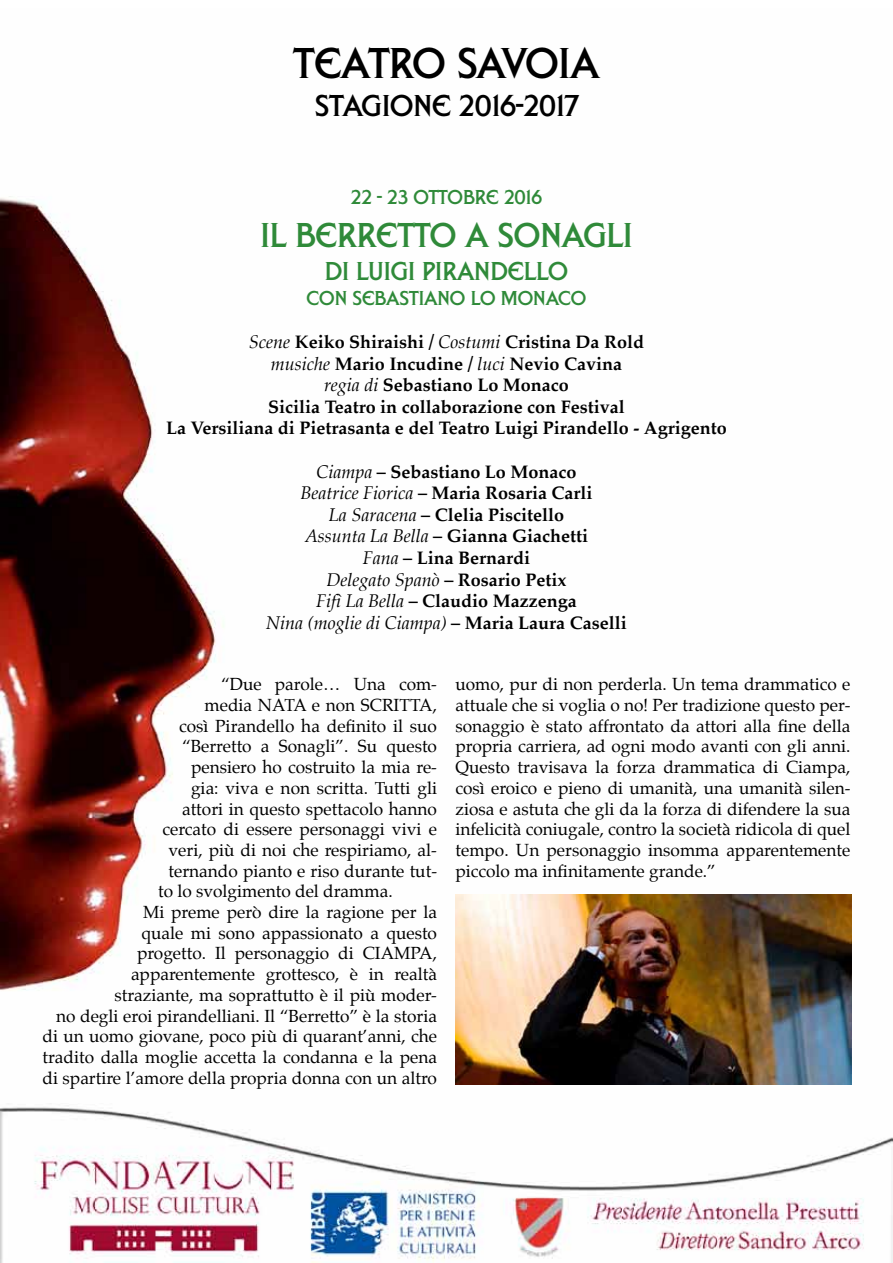
<style>
.page{position:relative;width:893px;height:1263px;background:#fff}
.page>*{position:absolute;margin:0;border:0;box-sizing:border-box;transform-origin:0 0}
.t1{font:45px "Liberty D";letter-spacing:-.01em;color:#000}
.t2{font:36px "Liberty D";color:#2f8a39}
.t3{font:31.5px "Liberty D";color:#000}
.t4{font:27px "Liberty D";color:#2f8a39}
.t5{font:21px "Liberty D";color:#2f8a39}
.t6{font:700 18px/21.6px "Palatino";color:#000;text-align:center}
.t7{font:17.25px/20.7px "Palatino";color:#000;text-align:justify}
.s1{font-weight:400;font-style:italic}
</style>
<div class="page">
<img style="left:0;top:196px;width:892px;height:1067px">
<img style="left:455px;top:894px;width:396px;height:190px">
<h1 class="t1" style="left:294px;top:39px;width:307px">TEATRO SAVOIA</h1>
<h3 class="t3" style="left:315px;top:89px;width:265px">STAGIONE 2016-2017</h3>
<p class="t5" style="left:351px;top:186px;width:193px">22 - 23 OTTOBRE 2016</p>
<h2 class="t2" style="left:260px;top:216px;width:373px">IL BERRETTO A SONAGLI</h2>
<h3 class="t4" style="left:325px;top:256px;width:245px">DI LUIGI PIRANDELLO</h3>
<p class="t5" style="left:307px;top:286px;width:281px">CON SEBASTIANO LO MONACO</p>
<p class="t6" style="left:166px;top:330px;width:562px"><span class="s1">Scene</span> Keiko Shiraishi / <span class="s1">Costumi</span> Cristina Da Rold<br><span class="s1">musiche</span> Mario Incudine / <span class="s1">luci</span> Nevio Cavina<br><span class="s1">regia di</span> Sebastiano Lo Monaco<br>Sicilia Teatro in collaborazione con Festival<br>La Versiliana di Pietrasanta e del Teatro Luigi Pirandello - Agrigento</p>
<p class="t6" style="left:266px;top:460px;width:362px"><span class="s1">Ciampa</span> – Sebastiano Lo Monaco<br><span class="s1">Beatrice Fiorica</span> – Maria Rosaria Carli<br><span class="s1">La Saracena</span> – Clelia Piscitello<br><span class="s1">Assunta La Bella</span> – Gianna Giachetti<br><span class="s1">Fana</span> – Lina Bernardi<br><span class="s1">Delegato Spanò</span> – Rosario Petix<br><span class="s1">Fifì La Bella</span> – Claudio Mazzenga<br><span class="s1">Nina (moglie di Ciampa)</span> – Maria Laura Caselli</p>
<p class="t7" style="left:221px;top:674px;width:218px">“Due parole… Una com-</p>
<p class="t7" style="left:205px;top:695px;width:234px">media NATA e non SCRITTA,</p>
<p class="t7" style="left:179px;top:715px;width:260px">così Pirandello ha definito il suo</p>
<p class="t7" style="left:182px;top:736px;width:256px">“Berretto a Sonagli”. Su questo</p>
<p class="t7" style="left:191px;top:757px;width:247px">pensiero ho costruito la mia re-</p>
<p class="t7" style="left:191px;top:777px;width:247px">gia: viva e non scritta. Tutti gli</p>
<p class="t7" style="left:182px;top:798px;width:256px">attori in questo spettacolo hanno</p>
<p class="t7" style="left:163px;top:819px;width:276px">cercato di essere personaggi vivi e</p>
<p class="t7" style="left:169px;top:840px;width:270px">veri, più di noi che respiriamo, al-</p>
<p class="t7" style="left:169px;top:860px;width:270px">ternando pianto e riso durante tut-</p>
<p class="t7" style="left:158px;top:881px;width:236px">to lo svolgimento del dramma.</p>
<p class="t7" style="left:143px;top:902px;width:295px">Mi preme però dire la ragione per la</p>
<p class="t7" style="left:142px;top:922px;width:297px">quale mi sono appassionato a questo</p>
<p class="t7" style="left:137px;top:943px;width:301px">progetto. Il personaggio di CIAMPA,</p>
<p class="t7" style="left:131px;top:964px;width:307px">apparentemente grottesco, è in realtà</p>
<p class="t7" style="left:115px;top:984px;width:324px">straziante, ma soprattutto è il più moder-</p>
<p class="t7" style="left:56px;top:1005px;width:382px">no degli eroi pirandelliani. Il “Berretto” è la storia</p>
<p class="t7" style="left:43px;top:1026px;width:396px">di un uomo giovane, poco più di quarant’anni, che</p>
<p class="t7" style="left:43px;top:1047px;width:396px">tradito dalla moglie accetta la condanna e la pena</p>
<p class="t7" style="left:43px;top:1067px;width:396px">di spartire l’amore della propria donna con un altro</p>
<p class="t7" style="left:455px;top:674px;width:396px">uomo, pur di non perderla. Un tema drammatico e attuale che si voglia o no! Per tradizione questo per&shy;sonaggio è stato affrontato da attori alla fine della propria carriera, ad ogni modo avanti con gli anni.<br>Questo travisava la forza drammatica di Ciampa, così eroico e pieno di umanità, una umanità silen&shy;ziosa e astuta che gli da la forza di difendere la sua infelicità coniugale, contro la società ridicola di quel tempo. Un personaggio insomma apparentemente piccolo ma infinitamente grande.”</p>
</div>
